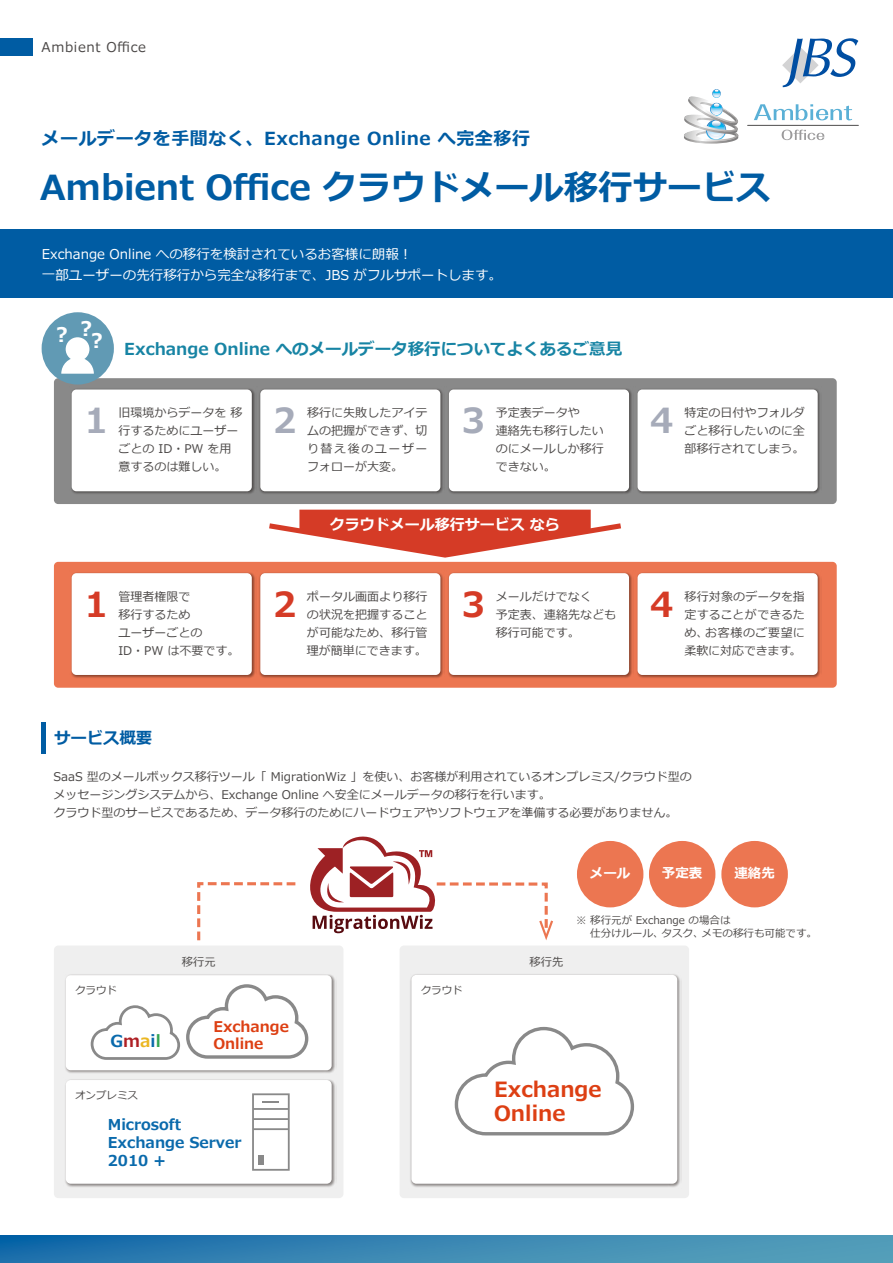
<style>
.page{position:relative;width:893px;height:1263px;background:#fff}
.page>*{position:absolute;margin:0;border:0;box-sizing:border-box;transform-origin:0 0}
.t1{font:700 34.5px "Meiryo";color:#005ca3}
.t2{font:700 34.5px "Meiryo";color:#a6abb9}
.t3{font:700 34.5px "Meiryo";color:#d53b26}
.t4{font:700 21px/24px "Meiryo";color:#dd3f13}
.t5{font:700 20.25px "Meiryo";color:#fff}
.t6{font:700 18px "Meiryo";letter-spacing:.03em;color:#005ca3}
.t7{font:700 16.5px "Meiryo";color:#1784a4}
.t8{font:700 16.5px "Meiryo";letter-spacing:-.01em;color:#005ca3}
.t9{font:700 16.5px "Meiryo";color:#0a6aac}
.t10{font:700 15px/18px "Meiryo";color:#0a6aac}
.t11{font:700 15px "Meiryo";color:#fff}
.t12{font:700 14.7px/16.5px "Meiryo";color:#dd3f13}
.t13{font:13.5px/21px "Meiryo";color:#fff}
.t14{font:13.5px "Meiryo";letter-spacing:.05em;color:#4c4948}
.t15{font:700 13.5px "Meiryo";color:#fff}
.t16{font:12px/18px "Meiryo";color:#4c4948}
.t17{font:11.25px "Meiryo";color:#4c4948}
.t18{font:10.5px/13.5px "Meiryo";color:#4c4948}
.s1{color:#ae1f24}
.s2{color:#ebb722}
.s3{color:#34a553}
</style>
<div class="page">
<div style="left:400px;top:945px;width:289px;height:253px;background:#efefef;border-radius:4px"></div>
<svg style="left:0;top:1235px;width:893px;height:28px"></svg>
<div style="left:0;top:230px;width:893px;height:68px;background:#005ca3"></div>
<svg style="left:782px;top:38px;width:76px;height:49px"></svg>
<svg style="left:754px;top:104px;width:98px;height:16px"></svg>
<svg style="left:782px;top:130px;width:42px;height:10px"></svg>
<hr style="left:748px;top:125px;width:110px;height:1px;background:#4e4d4d">
<svg style="left:684px;top:89px;width:55px;height:55px"></svg>
<div style="left:0;top:38px;width:33px;height:18px;background:#005ca3"></div>
<hr style="left:42px;top:722px;width:4px;height:32px;background:#005ca3">
<div style="left:54px;top:945px;width:289px;height:253px;background:#efefef;border-radius:4px"></div>
<img style="left:65px;top:1079px;width:270px;height:108px">
<div style="left:66px;top:1080px;width:266px;height:104px;background:#fff;border-radius:5px"></div>
<img style="left:65px;top:974px;width:270px;height:99px">
<div style="left:66px;top:975px;width:266px;height:95px;background:#fff;border-radius:5px"></div>
<div style="left:54px;top:378px;width:783px;height:126px;background:#898989;border-radius:4px"></div>
<img style="left:71px;top:389px;width:184px;height:105px">
<div style="left:72px;top:389px;width:180px;height:102px;background:#fff;border-radius:5px"></div>
<img style="left:259px;top:389px;width:373px;height:105px">
<div style="left:260px;top:389px;width:180px;height:102px;background:#fff;border-radius:5px"></div>
<div style="left:449px;top:389px;width:180px;height:102px;background:#fff;border-radius:5px"></div>
<img style="left:637px;top:389px;width:183px;height:105px">
<div style="left:638px;top:389px;width:180px;height:102px;background:#fff;border-radius:5px"></div>
<img style="left:410px;top:974px;width:270px;height:213px">
<div style="left:411px;top:975px;width:266px;height:209px;background:#fff;border-radius:5px"></div>
<svg style="left:90px;top:984px;width:219px;height:76px"></svg>
<svg style="left:252px;top:1093px;width:38px;height:78px"></svg>
<div style="left:258px;top:1155px;width:6px;height:9px;background:#898989"></div>
<div style="left:54px;top:562px;width:783px;height:126px;background:#ec7651;border-radius:4px"></div>
<img style="left:71px;top:572px;width:184px;height:106px">
<div style="left:72px;top:573px;width:180px;height:102px;background:#fff;border-radius:5px"></div>
<img style="left:259px;top:572px;width:373px;height:106px">
<div style="left:260px;top:573px;width:180px;height:102px;background:#fff;border-radius:5px"></div>
<div style="left:449px;top:573px;width:180px;height:102px;background:#fff;border-radius:5px"></div>
<img style="left:637px;top:572px;width:183px;height:106px">
<div style="left:638px;top:573px;width:180px;height:102px;background:#fff;border-radius:5px"></div>
<div style="left:577px;top:841px;width:66px;height:66px;background:#ec7651;border-radius:50%"></div>
<div style="left:649px;top:841px;width:66px;height:66px;background:#ec7651;border-radius:50%"></div>
<div style="left:721px;top:841px;width:67px;height:66px;background:#ec7651;border-radius:50%"></div>
<svg style="left:269px;top:510px;width:352px;height:48px"></svg>
<svg style="left:454px;top:1026px;width:181px;height:110px"></svg>
<div style="left:42px;top:312px;width:72px;height:73px;background:#619ab4;border-radius:50%"></div>
<svg style="left:61px;top:357px;width:33px;height:17px"></svg>
<div style="left:66px;top:337px;width:23px;height:24px;background:#fff;border-radius:50%"></div>
<svg style="left:197px;top:836px;width:356px;height:110px"></svg>
<p class="t14" style="left:42px;top:38px;width:106px">Ambient Office</p>
<h3 class="t6" style="left:42px;top:125px;width:490px">メールデータを手間なく、Exchange Online へ完全移行</h3>
<h1 class="t1" style="left:40px;top:163px;width:732px">Ambient Office クラウドメール移行サービス</h1>
<p class="t13" style="left:42px;top:244px;width:462px">Exchange Online への移行を検討されているお客様に朗報︕<br>一部ユーザーの先行移行から完全な移行まで、JBS がフルサポートします。</p>
<h3 class="t5" style="left:76px;top:314px;width:22px">︖</h3>
<h3 class="t5" style="left:52px;top:323px;width:57px">︖ ︖</h3>
<h3 class="t7" style="left:124px;top:337px;width:499px">Exchange Online へのメールデータ移行についてよくあるご意見</h3>
<p class="t16" style="left:118px;top:404px;width:126px">旧環境からデータを 移行するためにユーザーごとの ID・PW を用意するのは難しい。</p>
<p class="t16" style="left:307px;top:404px;width:122px;text-align:justify">移行に失敗したアイテムの把握ができず、切り替え後のユーザーフォローが大変。</p>
<p class="t16" style="left:496px;top:404px;width:109px">予定表データや<br>連絡先も移行したいのにメールしか移行できない。</p>
<p class="t16" style="left:684px;top:404px;width:122px;text-align:justify">特定の日付やフォルダごと移行したいのに全部移行されてしまう。</p>
<h1 class="t2" style="left:84px;top:396px;width:25px">1</h1>
<h1 class="t2" style="left:273px;top:396px;width:25px">2</h1>
<h1 class="t2" style="left:462px;top:396px;width:25px">3</h1>
<h1 class="t2" style="left:650px;top:396px;width:25px">4</h1>
<p class="t11" style="left:330px;top:513px;width:231px">クラウドメール移行サービス なら</p>
<p class="t16" style="left:118px;top:588px;width:123px">管理者権限で<br>移行するため<br>ユーザーごとの<br>ID・PW は不要です。</p>
<p class="t16" style="left:496px;top:588px;width:122px">メールだけでなく<br>予定表、連絡先なども移行可能です。</p>
<p class="t16" style="left:684px;top:588px;width:122px;text-align:justify">移行対象のデータを指定することができるため、お客様のご要望に柔軟に対応できます。</p>
<p class="t16" style="left:307px;top:588px;width:122px;text-align:justify">ポータル画面より移行の状況を把握することが可能なため、移行管理が簡単にできます。</p>
<h1 class="t3" style="left:84px;top:580px;width:25px">1</h1>
<h1 class="t3" style="left:273px;top:580px;width:25px">2</h1>
<h1 class="t3" style="left:462px;top:580px;width:25px">3</h1>
<h1 class="t3" style="left:650px;top:580px;width:25px">4</h1>
<h3 class="t8" style="left:54px;top:726px;width:100px">サービス概要</h3>
<p class="t16" style="left:54px;top:768px;width:640px">SaaS 型のメールボックス移行ツール「 MigrationWiz 」を使い、お客様が利用されているオンプレミス/クラウド型のメッセージングシステムから、Exchange Online へ安全にメールデータの移行を行います。<br>クラウド型のサービスであるため、データ移行のためにハードウェアやソフトウェアを準備する必要がありません。</p>
<p class="t18" style="left:75px;top:984px;width:43px">クラウド</p>
<h3 class="t9" style="left:111px;top:1029px;width:52px">G<span class="s1">m</span><span class="s2">a</span>i<span class="s3">l</span></h3>
<p class="t17" style="left:182px;top:954px;width:35px">移行元</p>
<p class="t12" style="left:213px;top:1019px;width:77px">Exchange<br>Online</p>
<p class="t18" style="left:75px;top:1088px;width:64px">オンプレミス</p>
<p class="t10" style="left:108px;top:1116px;width:135px">Microsoft<br>Exchange Server<br>2010 +</p>
<p class="t18" style="left:421px;top:984px;width:43px">クラウド</p>
<p class="t17" style="left:530px;top:954px;width:35px">移行先</p>
<p class="t15" style="left:590px;top:863px;width:42px">メール</p>
<p class="t15" style="left:662px;top:863px;width:42px">予定表</p>
<p class="t15" style="left:734px;top:863px;width:42px">連絡先</p>
<p class="t18" style="left:576px;top:914px;width:242px">※ 移行元が Exchange の場合は<br>　 仕分けルール、タスク、メモの移行も可能です。</p>
<h2 class="t4" style="left:494px;top:1078px;width:109px">Exchange<br>Online</h2>
</div>
